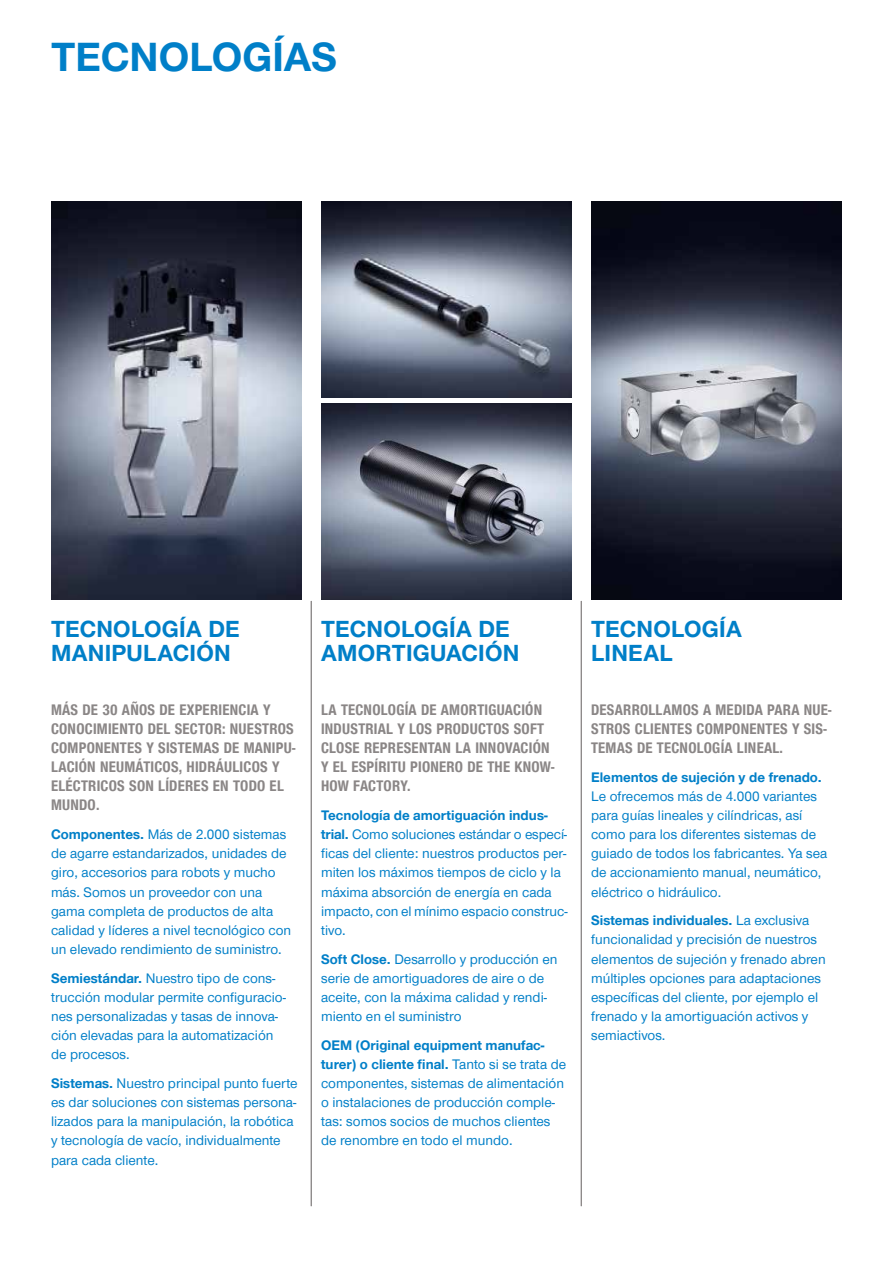
<style>
.page{position:relative;width:893px;height:1263px;background:#fff}
.page>*{position:absolute;margin:0;border:0;box-sizing:border-box;transform-origin:0 0}
.t1{font:700 42px "Zimmer Group Sans";color:#007fc8}
.t2{font:700 24px/24px "Zimmer Group Sans";letter-spacing:.01em;color:#007fc8}
.t3{font:700 15.75px/19.2px "Zimmer Group Sans Cond";letter-spacing:.015em;color:#8a8686}
.t4{font:14.25px/19.2px "Zimmer Group Sans";color:#007fc8}
.t5{font:700 14.25px "Zimmer Group Sans";color:#007fc8}
.s1{font-weight:700}
</style>
<div class="page">
<img style="left:51px;top:202px;width:251px;height:398px">
<img style="left:321px;top:202px;width:251px;height:196px">
<img style="left:321px;top:404px;width:251px;height:196px">
<img style="left:591px;top:202px;width:251px;height:398px">
<hr style="left:311px;top:601px;width:1px;height:605px;background:#8a8686">
<hr style="left:581px;top:601px;width:1px;height:605px;background:#8a8686">
<h1 class="t1" style="left:51px;top:29px;width:288px">TECNOLOGÍAS</h1>
<h2 class="t2" style="left:51px;top:615px;width:190px">TECNOLOGÍA DE<br>MANIPULACIÓN</h2>
<h2 class="t2" style="left:321px;top:615px;width:200px">TECNOLOGÍA DE<br>AMORTIGUACIÓN</h2>
<h2 class="t2" style="left:591px;top:615px;width:152px">TECNOLOGÍA<br>LINEAL</h2>
<p class="t3" style="left:51px;top:699px;width:246px">MÁS DE 30 AÑOS DE EXPERIENCIA Y<br>CONOCIMIENTO DEL SECTOR: NUESTROS<br>COMPONENTES Y SISTEMAS DE MANIPU-<br>LACIÓN NEUMÁTICOS, HIDRÁULICOS Y<br>ELÉCTRICOS SON LÍDERES EN TODO EL<br>MUNDO.</p>
<p class="t4" style="left:51px;top:824px;width:242px"><span class="s1">Componentes.</span> Más de 2.000 sistemas de agarre estandarizados, unidades de giro, accesorios para robots y mucho más. Somos un proveedor con una gama completa de productos de alta calidad y líderes a nivel tecnológico con un elevado rendimiento de suministro.</p>
<p class="t4" style="left:51px;top:968px;width:236px"><span class="s1">Semiestándar.</span> Nuestro tipo de cons&shy;trucción modular permite configuracio&shy;nes personalizadas y tasas de innova&shy;ción elevadas para la automatización de procesos.</p>
<p class="t4" style="left:51px;top:1073px;width:248px"><span class="s1">Sistemas.</span> Nuestro principal punto fuerte es dar soluciones con sistemas persona&shy;lizados para la manipulación, la robótica y tecnología de vacío, individualmente para cada cliente.</p>
<p class="t3" style="left:321px;top:699px;width:235px">LA TECNOLOGÍA DE AMORTIGUACIÓN<br>INDUSTRIAL Y LOS PRODUCTOS SOFT<br>CLOSE REPRESENTAN LA INNOVACIÓN<br>Y EL ESPÍRITU PIONERO DE THE KNOW-<br>HOW FACTORY.</p>
<p class="t4" style="left:321px;top:805px;width:248px"><span class="s1">Tecnología de amortiguación indus&shy;trial.</span> Como soluciones estándar o especí-- ficas del cliente: nuestros productos per&shy;miten los máximos tiempos de ciclo y la máxima absorción de energía en cada impacto, con el mínimo espacio construc&shy;tivo.</p>
<p class="t4" style="left:321px;top:949px;width:238px"><span class="s1">Soft Close.</span> Desarrollo y producción en serie de amortiguadores de aire o de aceite, con la máxima calidad y rendi&shy;miento en el suministro</p>
<p class="t4" style="left:321px;top:1035px;width:247px"><span class="s1">OEM (Original equipment manufac-- turer) o cliente final.</span> Tanto si se trata de componentes, sistemas de alimentación o instalaciones de producción comple&shy;tas: somos socios de muchos clientes de renombre en todo el mundo.</p>
<p class="t3" style="left:591px;top:699px;width:242px">DESARROLLAMOS A MEDIDA PARA NUE-<br>STROS CLIENTES COMPONENTES Y SIS-<br>TEMAS DE TECNOLOGÍA LINEAL.</p>
<p class="t5" style="left:591px;top:767px;width:232px">Elementos de sujeción y de frenado.</p>
<p class="t4" style="left:591px;top:786px;width:238px">Le ofrecemos más de 4.000 variantes para guías lineales y cilíndricas, así como para los diferentes sistemas de guiado de todos los fabricantes. Ya sea de accionamiento manual, neumático, eléctrico o hidráulico.</p>
<p class="t4" style="left:591px;top:910px;width:236px"><span class="s1">Sistemas individuales.</span> La exclusiva funcionalidad y precisión de nuestros elementos de sujeción y frenado abren múltiples opciones para adaptaciones específicas del cliente, por ejemplo el frenado y la amortiguación activos y semiactivos.</p>
</div>
